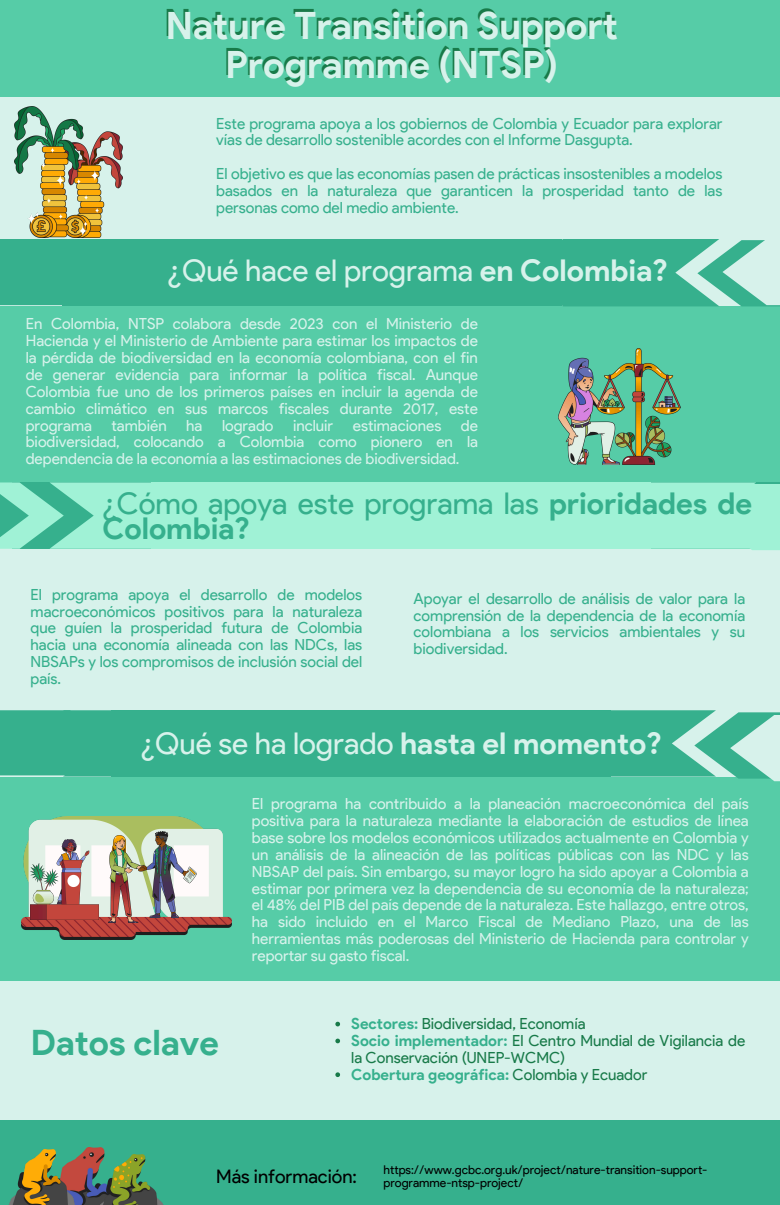
<style>
.page{position:relative;width:780px;height:1205px;background:#56cca7}
.page>*{position:absolute;margin:0;border:0;box-sizing:border-box;transform-origin:0 0}
.t1{font:700 37.62px/38.5px "Product Sans";color:#d7f2eb;text-align:center}
.t2{font:700 35px "Product Sans";color:#36b08d}
.t3{font:30px "Product Sans";color:#d7f2eb}
.t4{font:30px/24.4px "Product Sans";color:#36b08d}
.t5{font:18.75px "Product Sans";color:#000}
.t6{font:15.38px/16.9px "Product Sans";color:#d7f2eb;text-align:justify}
.t7{font:15.38px/16.9px "Product Sans";color:#36b08d;text-align:justify}
.t8{font:15.38px/16.9px "Product Sans";color:#187a49}
.t9{font:700 15.38px "Product Sans";color:#36b08d}
.t10{font:12.12px/13.1px "Product Sans";color:#000}
.s1{font-weight:700}
.s2{font-weight:700;color:#36b08d}
.s3{font-weight:400;color:#187a49}
</style>
<div class="page">
<div style="left:0;top:97px;width:780px;height:160px;background:#d7f2eb"></div>
<div style="left:0;top:239px;width:110px;height:66px;background:#36b08d"></div>
<div style="left:519px;top:239px;width:200px;height:67px;background:#36b08d"></div>
<div style="left:62px;top:239px;width:500px;height:66px;background:#36b08d"></div>
<svg style="left:697px;top:240px;width:83px;height:66px;background:#87d1bc"></svg>
<svg style="left:722px;top:240px;width:58px;height:65px;fill:#d7f2eb"></svg>
<div style="left:0;top:981px;width:780px;height:224px;background:#d7f2eb"></div>
<div style="left:0;top:1121px;width:780px;height:84px;background:#36b08d"></div>
<div style="left:0;top:547px;width:780px;height:168px;background:#d7f2eb"></div>
<svg style="left:64px;top:482px;width:88px;height:67px;background:#92e9cd"></svg>
<svg style="left:29px;top:482px;width:35px;height:67px;background:#66cdae"></svg>
<svg style="left:0;top:482px;width:29px;height:67px;background:#79d9bb"></svg>
<div style="left:708px;top:484px;width:72px;height:66px;background:#a0f2d6"></div>
<div style="left:651px;top:482px;width:105px;height:67px;background:#a0f2d6"></div>
<div style="left:152px;top:482px;width:499px;height:67px;background:#a0f2d6"></div>
<div style="left:0;top:710px;width:114px;height:65px;background:#36b08d"></div>
<svg style="left:611px;top:710px;width:105px;height:66px;background:#41b493"></svg>
<div style="left:111px;top:710px;width:500px;height:66px;background:#36b08d"></div>
<svg style="left:694px;top:712px;width:86px;height:65px;background:#7cccb6"></svg>
<img style="left:43px;top:1147px;width:62px;height:58px">
<img style="left:9px;top:1150px;width:65px;height:55px">
<img style="left:96px;top:1154px;width:68px;height:51px">
<img style="left:558px;top:348px;width:122px;height:117px">
<img style="left:14px;top:106px;width:108px;height:131px">
<img style="left:22px;top:816px;width:210px;height:123px">
<img style="left:30px;top:839px;width:69px;height:80px">
<img style="left:109px;top:836px;width:35px;height:87px">
<img style="left:138px;top:831px;width:59px;height:86px">
<svg style="left:335px;top:1021px;width:5px;height:5px"></svg>
<svg style="left:335px;top:1038px;width:5px;height:5px"></svg>
<svg style="left:335px;top:1072px;width:5px;height:5px"></svg>
<svg style="left:730px;top:715px;width:50px;height:66px;background:#91d6c2"></svg>
<h4 class="t1" style="left:166px;top:7px;width:454px">Nature Transition Support<br>Programme (NTSP)</h4>
<p class="t7" style="left:216px;top:115px;width:508px">Este programa apoya a los gobiernos de Colombia y Ecuador para explorar vías de desarrollo sostenible acordes con el Informe Dasgupta.</p>
<h4 class="t7" style="left:216px;top:165px;width:508px">El objetivo es que las economías pasen de prácticas insostenibles a modelos basados en la naturaleza que garanticen la prosperidad tanto de las personas como del medio ambiente.</h4>
<p class="t3" style="left:168px;top:253px;width:502px">¿Qué hace el programa <span class="s1">en Colombia?</span></p>
<p class="t6" style="left:26px;top:315px;width:454px">En Colombia, NTSP colabora desde 2023 con el Ministerio de Hacienda y el Ministerio de Ambiente para estimar los impactos de la pérdida de biodiversidad en la economía colombiana, con el fin de generar evidencia para informar la política fiscal. Aunque Colombia fue uno de los primeros países en incluir la agenda de cambio climático en sus marcos fiscales durante 2017, este programa</p>
<p class="t6" style="left:112px;top:417px;width:57px">también</p>
<p class="t6" style="left:186px;top:417px;width:18px">ha</p>
<p class="t6" style="left:222px;top:417px;width:53px">logrado</p>
<p class="t6" style="left:293px;top:417px;width:42px">incluir</p>
<p class="t6" style="left:353px;top:417px;width:90px">estimaciones</p>
<p class="t6" style="left:26px;top:417px;width:454px;text-indent:435px">de biodiversidad, colocando a Colombia como pionero en la dependencia de la economía a las estimaciones de biodiversidad.</p>
<h4 class="t4" style="left:102px;top:491px;width:651px">¿Cómo apoya este programa las <span class="s1">prioridades de<br>Colombia?</span></h4>
<p class="t7" style="left:31px;top:586px;width:333px">El programa apoya el desarrollo de modelos macroeconómicos positivos para la naturaleza que guíen la prosperidad futura de Colombia hacia una economía alineada con las NDCs, las NBSAPs y los compromisos de inclusión social del país.</p>
<p class="t7" style="left:414px;top:590px;width:333px">Apoyar el desarrollo de análisis de valor para la comprensión de la dependencia de la economía colombiana a los servicios ambientales y su biodiversidad.</p>
<p class="t3" style="left:141px;top:725px;width:522px">¿Qué se ha logrado <span class="s1">hasta el momento?</span></p>
<h1 class="t2" style="left:31px;top:1021px;width:189px">Datos clave</h1>
<h4 class="t6" style="left:252px;top:795px;width:498px">El programa ha contribuido a la planeación macroeconómica del país positiva para la naturaleza mediante la elaboración de estudios de línea base sobre los modelos económicos utilizados actualmente en Colombia y un análisis de la alineación de las políticas públicas con las NDC y las NBSAP del país. Sin embargo, su mayor logro ha sido apoyar a Colombia a estimar por primera vez la dependencia de su economía de la naturaleza; el 48% del PIB del país depende de la naturaleza. Este hallazgo, entre otros, ha sido incluido en el Marco Fiscal de Mediano Plazo, una de las herramientas más poderosas del Ministerio de Hacienda para controlar y reportar su gasto fiscal.</h4>
<h2 class="t8" style="left:351px;top:1015px;width:236px"><span class="s2">Sectores:</span> Biodiversidad, Economía</h2>
<h4 class="t8" style="left:351px;top:1032px;width:396px"><span class="s2">Socio implementador:</span> El Centro Mundial de Vigilancia de la Conservación (UNEP-WCMC)</h4>
<h4 class="t9" style="left:351px;top:1065px;width:298px">Cobertura geográfica: <span class="s3">Colombia y Ecuador</span></h4>
<h2 class="t5" style="left:216px;top:1164px;width:142px">Más información:</h2>
<h2 class="t10" style="left:384px;top:1163px;width:325px">https://www.gcbc.org.uk/project/nature-transition-support&shy;programme-ntsp-project/</h2>
</div>
